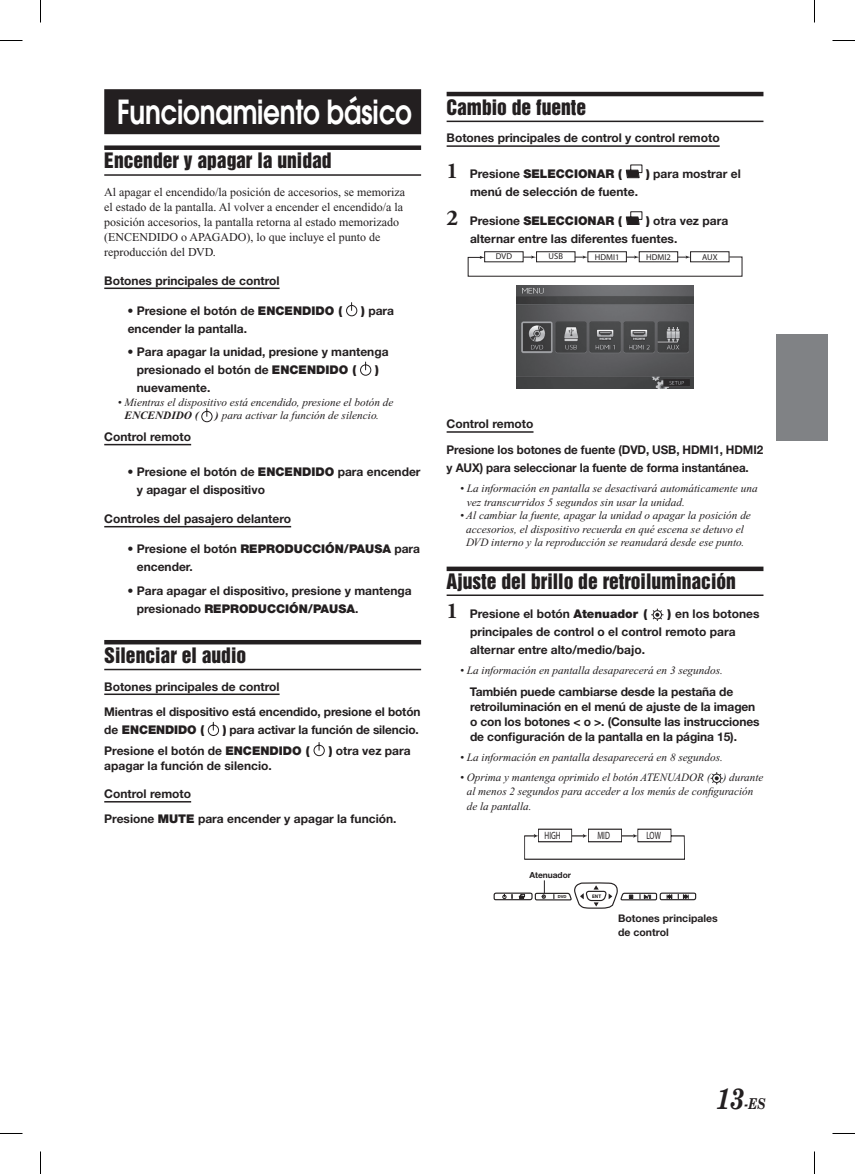
<style>
.page{position:relative;width:855px;height:1174px;background:#fff}
.page>*{position:absolute;margin:0;border:0;box-sizing:border-box;transform-origin:0 0}
.t1{font:600 33px "Avant Garde";letter-spacing:-.01em;color:#fff;scale:.8 1}
.t2{font:19.5px "Helvetica Inserat LT Std";color:#231f20}
.t3{font:italic 700 15px "New Century Schlbk";color:#231f20;scale:.8 1}
.t4{font:700 12px/18px "Helvetica Neue";color:#231f20}
.t5{font:12px/15px "Times";color:#231f20}
.t6{font:900 12px "Helvetica Neue";color:#231f20}
.t7{font:italic 11.25px/13.5px "Times New Roman";color:#231f20;text-align:center}
.t8{font:italic 700 11.25px "Times";color:#231f20}
.t9{font:10.65px "Myriad";color:#231f20;scale:.69 1}
.t10{font:700 10.5px/13.5px "Helvetica Neue";color:#231f20}
.t11{font:8.55px "Myriad";color:#231f20}
.t12{font:700 8.4px "Helvetica Neue";color:#231f20}
.t13{font:700 5.1px "Myriad Pro";color:#231f20}
.t14{font:700 4.35px "Myriad Pro";color:#231f20}
.s1{font-weight:900}
.s2{font-family:"Times";font-weight:700}
.s3{font-weight:700}
.s4{font-family:"Adobe Garamond Pro";font-weight:700;font-size:22.5px}
.s5{font-family:"Adobe Garamond Pro";font-size:22.5px}
.s6{font-size:30px}
</style>
<div class="page">
<div style="left:776px;top:334px;width:52px;height:106px;background:#808285"></div>
<hr style="left:447px;top:92px;width:316px;height:4px;background:#231f20">
<hr style="left:447px;top:121px;width:316px;height:1px;background:#231f20">
<hr style="left:447px;top:145px;width:273px;height:2px;background:#231f20">
<hr style="left:447px;top:431px;width:86px;height:2px;background:#231f20">
<div style="left:447px;top:566px;width:316px;height:5px;background:#231f20"></div>
<hr style="left:447px;top:594px;width:316px;height:2px;background:#231f20">
<svg style="left:626px;top:164px;width:16px;height:14px"></svg>
<svg style="left:626px;top:211px;width:16px;height:14px"></svg>
<svg style="left:468px;top:251px;width:274px;height:25px"></svg>
<img style="left:517px;top:286px;width:176px;height:103px">
<svg style="left:651px;top:608px;width:13px;height:13px"></svg>
<svg style="left:710px;top:772px;width:13px;height:12px"></svg>
<svg style="left:524px;top:829px;width:161px;height:30px"></svg>
<svg style="left:494px;top:880px;width:202px;height:29px"></svg>
<div style="left:104px;top:89px;width:317px;height:45px;background:#231f20"></div>
<div style="left:104px;top:145px;width:317px;height:5px;background:#231f20"></div>
<hr style="left:104px;top:174px;width:317px;height:2px;background:#231f20">
<hr style="left:104px;top:287px;width:176px;height:2px;background:#231f20">
<hr style="left:104px;top:444px;width:87px;height:1px;background:#231f20">
<hr style="left:104px;top:526px;width:187px;height:1px;background:#231f20">
<hr style="left:104px;top:640px;width:317px;height:4px;background:#231f20">
<hr style="left:104px;top:669px;width:317px;height:1px;background:#231f20">
<hr style="left:104px;top:693px;width:176px;height:2px;background:#231f20">
<hr style="left:104px;top:801px;width:87px;height:1px;background:#231f20">
<svg style="left:346px;top:302px;width:12px;height:15px"></svg>
<svg style="left:360px;top:361px;width:12px;height:15px"></svg>
<svg style="left:201px;top:408px;width:12px;height:14px"></svg>
<svg style="left:207px;top:721px;width:12px;height:15px"></svg>
<svg style="left:313px;top:742px;width:12px;height:14px"></svg>
<svg style="left:0;top:40px;width:22px;height:1px"></svg>
<svg style="left:832px;top:40px;width:23px;height:1px"></svg>
<svg style="left:0;top:1133px;width:22px;height:1px"></svg>
<svg style="left:832px;top:1133px;width:23px;height:1px"></svg>
<svg style="left:40px;top:0;width:1px;height:22px"></svg>
<svg style="left:40px;top:1151px;width:1px;height:23px"></svg>
<svg style="left:814px;top:0;width:1px;height:22px"></svg>
<svg style="left:814px;top:1151px;width:1px;height:23px"></svg>
<h1 class="t1" style="left:117px;top:90px;width:370px">Funcionamiento básico</h1>
<h2 class="t2" style="left:104px;top:149px;width:229px">Encender y apagar la unidad</h2>
<p class="t5" style="left:104px;top:185px;width:302px">Al apagar el encendido/la posición de accesorios, se memoriza el estado de la pantalla. Al volver a encender el encendido/a la posición accesorios, la pantalla retorna al estado memorizado (ENCENDIDO</p>
<p class="t5" style="left:181px;top:230px;width:49px">o APAGADO</p>
<p class="t5" style="left:246px;top:230px;width:136px">), lo que incluye el punto de</p>
<p class="t5" style="left:104px;top:245px;width:113px">reproducción del DVD.</p>
<p class="t4" style="left:104px;top:271px;width:177px">Botones principales de control</p>
<p class="t4" style="left:127px;top:301px;width:216px">• Presione el botón de <span class="s1">ENCENDIDO (</span></p>
<p class="t4" style="left:361px;top:301px;width:34px"><span class="s1">)</span> para</p>
<p class="t4" style="left:128px;top:319px;width:121px">encender la pantalla.</p>
<p class="t4" style="left:137px;top:342px;width:253px;text-indent:-9px">• Para apagar la unidad, presione y mantenga presionado el botón de <span class="s1">ENCENDIDO (</span></p>
<p class="t6" style="left:375px;top:363px;width:5px">)</p>
<p class="t4" style="left:137px;top:378px;width:75px">nuevamente.</p>
<p class="t7" style="left:118px;top:395px;width:277px">• Mientras el dispositivo está encendido, presione el botón de</p>
<p class="t8" style="left:124px;top:409px;width:76px">ENCENDIDO (</p>
<p class="t7" style="left:215px;top:409px;width:165px"><span class="s2">)</span> para activar la función de silencio.</p>
<p class="t4" style="left:104px;top:427px;width:88px">Control remoto</p>
<p class="t4" style="left:137px;top:463px;width:285px;text-indent:-9px">• Presione el botón de <span class="s1">ENCENDIDO</span> para encender y apagar el dispositivo</p>
<p class="t4" style="left:104px;top:509px;width:188px">Controles del pasajero delantero</p>
<p class="t4" style="left:137px;top:539px;width:285px;text-indent:-9px">• Presione el botón <span class="s1">REPRODUCCIÓN/PAUSA</span> para encender.</p>
<p class="t4" style="left:137px;top:581px;width:276px;text-indent:-9px">• Para apagar el dispositivo, presione y mantenga presionado <span class="s1">REPRODUCCIÓN/PAUSA</span>.</p>
<h2 class="t2" style="left:104px;top:643px;width:143px">Silenciar el audio</h2>
<p class="t4" style="left:104px;top:673px;width:318px;line-height:25.8px">Botones principales de control<br>Mientras el dispositivo está encendido, presione el botón</p>
<p class="t6" style="left:104px;top:723px;width:101px"><span class="s3">de</span> ENCENDIDO (</p>
<p class="t4" style="left:104px;top:720px;width:316px;line-height:20.1px;text-indent:118px"><span class="s1">)</span> para activar la función de silencio.<br>Presione el botón de <span class="s1">ENCENDIDO (</span></p>
<p class="t4" style="left:329px;top:741px;width:84px"><span class="s1">)</span> otra vez para</p>
<p class="t4" style="left:104px;top:756px;width:169px">apagar la función de silencio.</p>
<p class="t4" style="left:104px;top:781px;width:294px;line-height:24.8px">Control remoto<br>Presione <span class="s1">MUTE</span> para encender y apagar la función.</p>
<h2 class="t2" style="left:447px;top:95px;width:141px">Cambio de fuente</h2>
<p class="t4" style="left:447px;top:129px;width:275px">Botones principales de control y control remoto</p>
<p class="t6" style="left:447px;top:166px;width:177px"><span class="s4">1</span> <span class="s3">Presione</span> SELECCIONAR (</p>
<p class="t4" style="left:646px;top:164px;width:96px"><span class="s1">)</span> para mostrar el</p>
<p class="t4" style="left:470px;top:182px;width:169px">menú de selección de fuente.</p>
<p class="t6" style="left:447px;top:213px;width:177px"><span class="s4">2</span> <span class="s3">Presione</span> SELECCIONAR (</p>
<p class="t4" style="left:470px;top:211px;width:260px;text-indent:176px"><span class="s1">)</span> otra vez para alternar entre las diferentes fuentes.</p>
<p class="t11" style="left:496px;top:252px;width:18px">DVD</p>
<p class="t11" style="left:549px;top:252px;width:16px">USB</p>
<p class="t11" style="left:595px;top:253px;width:26px">HDMI1</p>
<p class="t11" style="left:646px;top:253px;width:26px">HDMI2</p>
<p class="t11" style="left:702px;top:253px;width:17px">AUX</p>
<p class="t4" style="left:447px;top:411px;width:318px;line-height:25.8px">Control remoto<br>Presione los botones de fuente (DVD, USB, HDMI1, HDMI2</p>
<p class="t4" style="left:447px;top:458px;width:304px">y AUX) para seleccionar la fuente de forma instantánea.</p>
<p class="t7" style="left:467px;top:482px;width:292px;text-align:left;text-indent:-7px">• La información en pantalla se desactivará automáticamente una vez transcurridos 5 segundos sin usar la unidad.</p>
<p class="t7" style="left:460px;top:509px;width:292px">• Al cambiar la fuente, apagar la unidad o apagar la posición de accesorios, el dispositivo recuerda en qué escena se detuvo el<br>DVD interno y la reproducción se reanudará desde ese punto.</p>
<h2 class="t2" style="left:447px;top:570px;width:291px">Ajuste del brillo de retroiluminación</h2>
<p class="t4" style="left:447px;top:604px;width:202px"><span class="s5">1</span> Presione el botón <span class="s1">Atenuador (</span></p>
<p class="t4" style="left:470px;top:604px;width:291px;text-indent:197px"><span class="s1">)</span> en los botones principales de control o el control remoto para alternar entre alto/medio/bajo.</p>
<p class="t7" style="left:460px;top:664px;width:264px">• La información en pantalla desaparecerá en 3 segundos.</p>
<p class="t4" style="left:470px;top:684px;width:291px;line-height:15px">También puede cambiarse desde la pestaña de retroiluminación en el menú de ajuste de la imagen o con los botones &lt; o &gt;. (Consulte las instrucciones de configuración de la pantalla en la página 15).</p>
<p class="t7" style="left:460px;top:751px;width:264px">• La información en pantalla desaparecerá en 8 segundos.</p>
<p class="t7" style="left:460px;top:771px;width:305px">• Oprima y mantenga oprimido el botón ATENUADOR ( ) durante al menos 2 segundos para acceder a los menús de configuración</p>
<p class="t7" style="left:467px;top:799px;width:66px">de la pantalla.</p>
<p class="t9" style="left:545px;top:830px;width:25px">HIGH</p>
<p class="t9" style="left:597px;top:830px;width:20px">MID</p>
<p class="t9" style="left:646px;top:830px;width:23px">LOW</p>
<p class="t12" style="left:529px;top:869px;width:43px">Atenuador</p>
<p class="t14" style="left:558px;top:894px;width:10px">DVD</p>
<p class="t13" style="left:592px;top:893px;width:11px">ENT</p>
<p class="t10" style="left:618px;top:911px;width:101px">Botones principales de control</p>
<p class="t3" style="left:717px;top:1093px;width:62px"><span class="s6">13</span>-ES</p>
</div>
